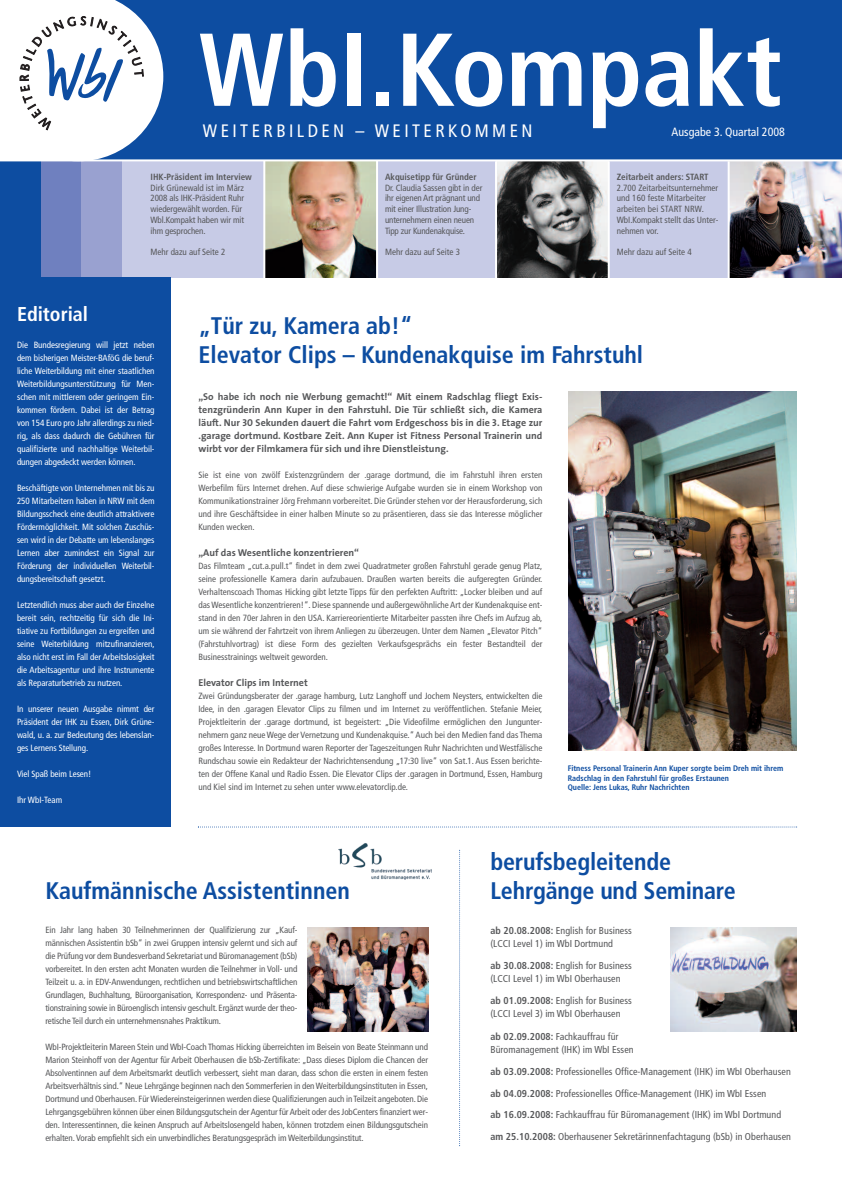
<style>
.page{position:relative;width:842px;height:1191px;background:#fff}
.page>*{position:absolute;margin:0;border:0;box-sizing:border-box;transform-origin:0 0}
.t1{font:700 condensed 103.3px "Frutiger";color:#fff}
.t2{font:700 condensed 24px/28.8px "Frutiger";color:#0d4da1}
.t3{font:700 condensed 20px "Frutiger";color:#fff}
.t4{font:condensed 18px "Frutiger";letter-spacing:.19em;color:#fff}
.t5{font:condensed 12px "Frutiger";color:#fff}
.t6{font:condensed 10px/13px "Frutiger";letter-spacing:.005em;color:#57585a}
.t7{font:700 10px/13px "The Sans";color:#57585a;text-align:justify}
.t8{font:condensed 9px/13px "Frutiger";letter-spacing:-.005em;color:#57585a;text-align:justify}
.t9{font:condensed 9px/13px "Frutiger";letter-spacing:-.005em;color:#fff;text-align:justify}
.t10{font:700 condensed 9px "Frutiger";color:#57585a}
.t11{font:700 condensed 8px/9.6px "Frutiger";color:#0d4da1}
.s1{font-family:"The Sans Bold Caps";font-weight:400}
.s2{font-weight:700}
</style>
<div class="page">
<img style="left:568px;top:392px;width:229px;height:358px">
<div style="left:0;top:159px;width:842px;height:119px;background:#c7cbe6"></div>
<div style="left:0;top:159px;width:41px;height:119px;background:#0d4da1"></div>
<div style="left:41px;top:159px;width:40px;height:119px;background:#6f80bf"></div>
<div style="left:81px;top:159px;width:41px;height:119px;background:#99a1d0"></div>
<div style="left:0;top:278px;width:170px;height:549px;background:#0d4da1"></div>
<img style="left:265px;top:161px;width:111px;height:117px">
<img style="left:497px;top:161px;width:111px;height:117px">
<hr style="left:376px;top:160px;width:2px;height:118px;background:#fff">
<hr style="left:263px;top:160px;width:2px;height:118px;background:#fff">
<hr style="left:608px;top:161px;width:2px;height:119px;background:#fff">
<hr style="left:495px;top:161px;width:2px;height:119px;background:#fff">
<img style="left:730px;top:161px;width:112px;height:117px">
<svg style="left:198px;top:826px;width:599px;height:1px"></svg>
<svg style="left:459px;top:850px;width:1px;height:296px"></svg>
<div style="left:0;top:0;width:842px;height:160px;background:#0d4da1"></div>
<svg style="left:0;top:0;width:163px;height:159px;background:#d4dde9"></svg>
<hr style="left:0;top:159px;width:842px;height:2px;background:#fff">
<hr style="left:728px;top:161px;width:2px;height:119px;background:#fff">
<img style="left:670px;top:927px;width:127px;height:104px">
<img style="left:338px;top:843px;width:94px;height:37px">
<img style="left:307px;top:927px;width:121px;height:104px">
<h1 class="t1" style="left:198px;top:28px;width:585px">WbI.Kompakt</h1>
<h3 class="t4" style="left:203px;top:123px;width:331px">WEITERBILDEN – WEITERKOMMEN</h3>
<h3 class="t5" style="left:672px;top:127px;width:115px">Ausgabe 3. Quartal 2008</h3>
<p class="t10" style="left:150px;top:173px;width:103px">IHK-Präsident im Interview</p>
<p class="t8" style="left:150px;top:183px;width:95px;line-height:10.8px;text-align:left">Dirk Grünewald ist im März<br>2008 als IHK-Präsident Ruhr wiedergewählt worden. Für<br>Wbl.Kompakt haben wir mit ihm gesprochen.</p>
<p class="t8" style="left:150px;top:246px;width:76px">Mehr dazu auf Seite 2</p>
<p class="t10" style="left:385px;top:173px;width:93px">Akquisetipp für Gründer</p>
<p class="t8" style="left:385px;top:183px;width:99px;line-height:10.8px;text-align:left">Dr. Claudia Sassen gibt in der ihr eigenen Art prägnant und mit einer Illustration Jung&shy;unternehmern einen neuen<br>Tipp zur Kundenakquise.</p>
<p class="t8" style="left:385px;top:246px;width:76px">Mehr dazu auf Seite 3</p>
<p class="t10" style="left:617px;top:173px;width:93px">Zeitarbeit anders: START</p>
<p class="t8" style="left:617px;top:183px;width:103px;line-height:10.8px;text-align:left">2.700 Zeitarbeitsunternehmer und 160 feste Mitarbeiter arbeiten bei START NRW.<br>WbI.Kompakt stellt das Unter&shy;nehmen vor.</p>
<p class="t8" style="left:617px;top:246px;width:76px">Mehr dazu auf Seite 4</p>
<h3 class="t3" style="left:17px;top:306px;width:73px">Editorial</h3>
<p class="t9" style="left:17px;top:339px;width:139px">Die Bundesregierung will jetzt neben dem bisherigen Meister-BAföG die beruf&shy;liche Weiterbildung mit einer staatlichen Weiterbildungsunterstützung für Men&shy;schen mit mittlerem oder geringem Ein&shy;kommen fördern. Dabei ist der Betrag von 154 Euro pro Jahr allerdings zu nied&shy;rig, als dass dadurch die Gebühren für qualifizierte und nachhaltige Weiterbil&shy;dungen abgedeckt werden können.</p>
<p class="t9" style="left:17px;top:482px;width:139px">Beschäftigte von Unternehmen mit bis zu 250 Mitarbeitern haben in NRW mit dem Bildungsscheck eine deutlich attraktivere Fördermöglichkeit. Mit solchen Zuschüs&shy;sen wird in der Debatte um lebenslanges Lernen aber zumindest ein Signal zur Förderung der individuellen Weiterbil&shy;dungsbereitschaft gesetzt.</p>
<p class="t9" style="left:17px;top:599px;width:139px">Letztendlich muss aber auch der Einzelne bereit sein, rechtzeitig für sich die Ini&shy;tiative zu Fortbildungen zu ergreifen und seine Weiterbildung mitzufinanzieren, also nicht erst im Fall der Arbeitslosigkeit die Arbeitsagentur und ihre Instrumente als Reparaturbetrieb zu nutzen.</p>
<p class="t9" style="left:17px;top:703px;width:139px">In unserer neuen Ausgabe nimmt der Präsident der IHK zu Essen, Dirk Grüne&shy;wald, u. a. zur Bedeutung des lebenslan&shy;ges Lernens Stellung.</p>
<p class="t9" style="left:17px;top:768px;width:76px">Viel Spaß beim Lesen!</p>
<p class="t9" style="left:17px;top:794px;width:47px">Ihr WbI-Team</p>
<h2 class="t2" style="left:198px;top:313px;width:446px">„Tür zu, Kamera ab!“<br>Elevator Clips – Kundenakquise im Fahrstuhl</h2>
<p class="t7" style="left:198px;top:391px;width:345px">„So habe ich noch nie Werbung gemacht!“ Mit einem Radschlag fliegt Exis&shy;tenzgründerin Ann Kuper in den Fahrstuhl. Die Tür schließt sich, die Kamera läuft. Nur <span class="s1">30</span> Sekunden dauert die Fahrt vom Erdgeschoss bis in die <span class="s1">3</span>. Etage zur .garage dortmund. Kostbare Zeit. Ann Kuper ist Fitness Personal Trainerin und wirbt vor der Filmkamera für sich und ihre Dienstleistung.</p>
<p class="t8" style="left:198px;top:469px;width:345px">Sie ist eine von zwölf Existenzgründern der .garage dortmund, die im Fahrstuhl ihren ersten Werbefilm fürs Internet drehen. Auf diese schwierige Aufgabe wurden sie in einem Workshop von Kommunikationstrainer Jörg Frehmann vorbereitet. Die Gründer stehen vor der Herausforderung, sich und ihre Geschäftsidee in einer halben Minute so zu präsentieren, dass sie das Interesse möglicher Kunden wecken.</p>
<p class="t7" style="left:198px;top:547px;width:162px">„Auf das Wesentliche konzentrieren“</p>
<p class="t8" style="left:198px;top:560px;width:345px">Das Filmteam „cut.a.pull.t“ findet in dem zwei Quadratmeter großen Fahrstuhl gerade genug Platz, seine professionelle Kamera darin aufzubauen. Draußen warten bereits die aufgeregten Gründer.<br>Verhaltenscoach Thomas Hicking gibt letzte Tipps für den perfekten Auftritt: „Locker bleiben und auf dasWesentliche konzentrieren!“. Diese spannende und außergewöhnlicheArt der Kundenakquise ent&shy;stand in den 70er Jahren in den USA. Karriereorientierte Mitarbeiter passten ihre Chefs im Aufzug ab, um sie während der Fahrtzeit von ihrem Anliegen zu überzeugen. Unter dem Namen „Elevator Pitch“ (Fahrstuhlvortrag) ist diese Form des gezielten Verkaufsgesprächs ein fester Bestandteil der Businesstrainings weltweit geworden.</p>
<p class="t7" style="left:198px;top:677px;width:111px">Elevator Clips im Internet</p>
<p class="t8" style="left:198px;top:690px;width:345px">Zwei Gründungsberater der .garage hamburg, Lutz Langhoff und Jochem Neysters, entwickelten die Idee, in den .garagen Elevator Clips zu filmen und im Internet zu veröffentlichen. Stefanie Meier, Projektleiterin der .garage dortmund, ist begeistert: „Die Videofilme ermöglichen den Jungunter&shy;nehmern ganz neue Wege der Vernetzung und Kundenakquise.“ Auch bei den Medien fand das Thema großes Interesse. In Dortmund waren Reporter der Tageszeitungen Ruhr Nachrichten und Westfälische Rundschau sowie ein Redakteur der Nachrichtensendung „17:30 live“ von Sat.1. Aus Essen berichte&shy;ten der Offene Kanal und Radio Essen. Die Elevator Clips der .garagen in Dortmund, Essen, Hamburg und Kiel sind im Internet zu sehen unter www.elevatorclip.de.</p>
<p class="t11" style="left:568px;top:764px;width:217px">Fitness Personal Trainerin Ann Kuper sorgte beim Dreh mit ihrem<br>Radschlag in den Fahrstuhl für großes Erstaunen<br>Quelle: Jens Lukas, Ruhr Nachrichten</p>
<h2 class="t2" style="left:45px;top:878px;width:306px">Kaufmännische Assistentinnen</h2>
<p class="t8" style="left:45px;top:924px;width:254px">Ein Jahr lang haben 30 Teilnehmerinnen der Qualifizierung zur „Kauf&shy;männischen Assistentin bSb“ in zwei Gruppen intensiv gelernt und sich auf die Prüfung vor dem Bundesverband Sekretariat und Büromanagement (bSb) vorbereitet. In den ersten acht Monaten wurden die Teilnehmer in Voll- und Teilzeit u. a. in EDV-Anwendungen, rechtlichen und betriebswirtschaftlichen Grundlagen, Buchhaltung, Büroorganisation, Korrespondenz- und Präsenta&shy;tionstraining sowie in Büroenglisch intensiv geschult. Ergänzt wurde der theo&shy;retische Teil durch ein unternehmensnahes Praktikum.</p>
<p class="t8" style="left:45px;top:1041px;width:384px">WbI-Projektleiterin Mareen Stein und WbI-Coach Thomas Hicking überreichten im Beisein von Beate Steinmann und Marion Steinhoff von der Agentur für Arbeit Oberhausen die bSb-Zertifikate: „Dass dieses Diplom die Chancen der Absolventinnen auf dem Arbeitsmarkt deutlich verbessert, sieht man daran, dass schon die ersten in einem festen Arbeitsverhältnis sind.“ Neue Lehrgänge beginnen nach den Sommerferien in denWeiterbildungsinstituten in Essen, Dortmund und Oberhausen. FürWiedereinsteigerinnen werden diese Qualifizierungen auch in Teilzeit angeboten.Die Lehrgangsgebühren können über einen Bildungsgutschein derAgentur fürArbeit oder des JobCenters finanziert wer&shy;den. Interessentinnen, die keinen Anspruch auf Arbeitslosengeld haben, können trotzdem einen Bildungsgutschein erhalten.Vorab empfiehlt sich ein unverbindliches Beratungsgespräch im Weiterbildungsinstitut.</p>
<h2 class="t2" style="left:490px;top:849px;width:247px">berufsbegleitende<br>Lehrgänge und Seminare</h2>
<p class="t6" style="left:490px;top:924px;width:143px"><span class="s2">ab 20.08.2008:</span> English for Business (LCCI Level 1) im WbI Dortmund</p>
<p class="t6" style="left:490px;top:959px;width:143px"><span class="s2">ab 30.08.2008:</span> English for Business (LCCI Level 1) im WbI Oberhausen</p>
<p class="t6" style="left:490px;top:995px;width:143px"><span class="s2">ab 01.09.2008:</span> English for Business (LCCI Level 3) im WbI Oberhausen</p>
<p class="t6" style="left:490px;top:1030px;width:145px"><span class="s2">ab 02.09.2008:</span> Fachkauffrau für<br>Büromanagement (IHK) im WbI Essen</p>
<p class="t6" style="left:490px;top:1061px;width:302px;line-height:21.9px"><span class="s2">ab 03.09.2008:</span> Professionelles Office-Management (IHK) im WbI Oberhausen <span class="s2">ab 04.09.2008:</span> Professionelles Office-Management (IHK) im WbI Essen<br><span class="s2">ab 16.09.2008:</span> Fachkauffrau für Büromanagement (IHK) im WbI Dortmund <span class="s2">am 25.10.2008:</span> Oberhausener Sekretärinnenfachtagung (bSb) in Oberhausen</p>
</div>
